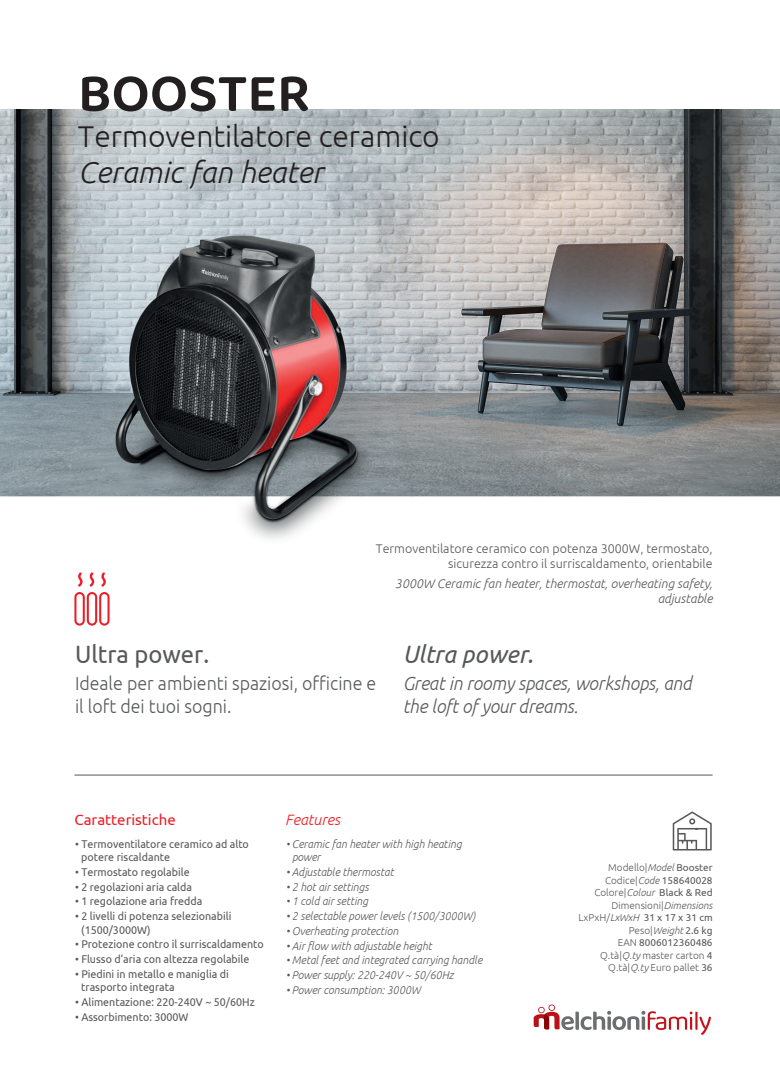
<style>
.page{position:relative;width:780px;height:1088px;background:#fff}
.page>*{position:absolute;margin:0;border:0;box-sizing:border-box;transform-origin:0 0}
.t1{font:600 55px "Baloo Paaji 2";color:#231f20}
.t2{font:300 30px "Ubuntu";color:#231f20}
.t3{font:italic 300 30px "Ubuntu";color:#231f20}
.t4{font:25px "Ubuntu";color:#57585a;scale:.95 1}
.t5{font:italic 25px "Ubuntu";color:#57585a;scale:.95 1}
.t6{font:300 18.75px/22.5px "Ubuntu";color:#57585a;scale:.95 1}
.t7{font:italic 300 18.75px/22.5px "Ubuntu";letter-spacing:-.005em;color:#57585a;scale:.95 1}
.t8{font:15px "Ubuntu";color:#eb1c26}
.t9{font:italic 300 15px "Ubuntu";color:#eb1c26}
.t10{font:300 12.5px/15px "Ubuntu";color:#57585a;text-align:right}
.t11{font:italic 300 12.5px/15px "Ubuntu";color:#57585a;text-align:right}
.t12{font:11.25px/13.5px "Ubuntu";color:#57585a;scale:.95 1}
.t13{font:italic 300 11.25px/13.5px "Ubuntu";color:#57585a;scale:.95 1}
.t14{font:300 10px/12.5px "Ubuntu";color:#57585a;text-align:right}
.s1{font-style:italic}
.s2{font-weight:400}
</style>
<div class="page">
<img style="left:0;top:110px;width:780px;height:489px">
<hr style="left:74px;top:775px;width:638px;height:1px;background:#57585a">
<svg style="left:74px;top:572px;width:35px;height:54px"></svg>
<svg style="left:672px;top:811px;width:39px;height:39px"></svg>
<svg style="left:533px;top:1004px;width:178px;height:31px"></svg>
<h1 class="t1" style="left:78px;top:59px;width:233px">BOOSTER</h1>
<h2 class="t2" style="left:78px;top:118px;width:363px">Termoventilatore ceramico</h2>
<h2 class="t3" style="left:78px;top:154px;width:247px">Ceramic fan heater</h2>
<p class="t10" style="left:376px;top:541px;width:338px">Termoventilatore ceramico con potenza 3000W, termostato, sicurezza contro il surriscaldamento, orientabile</p>
<p class="t11" style="left:395px;top:576px;width:319px">3000W Ceramic fan heater, thermostat, overheating safety, adjustable</p>
<h3 class="t4" style="left:75px;top:638px;width:143px">Ultra power.</h3>
<h3 class="t6" style="left:75px;top:672px;width:319px">Ideale per ambienti spaziosi, officine e il loft dei tuoi sogni.</h3>
<h3 class="t5" style="left:402px;top:638px;width:139px">Ultra power.</h3>
<h3 class="t7" style="left:402px;top:672px;width:306px">Great in roomy spaces, workshops, and the loft of your dreams.</h3>
<h3 class="t8" style="left:74px;top:810px;width:103px">Caratteristiche</h3>
<h3 class="t9" style="left:285px;top:810px;width:56px">Features</h3>
<p class="t12" style="left:81px;top:836px;width:178px;text-indent:-6px">• Termoventilatore ceramico ad alto potere riscaldante</p>
<p class="t12" style="left:75px;top:865px;width:122px">• Termostato regolabile</p>
<p class="t12" style="left:75px;top:879px;width:125px">• 2 regolazioni aria calda</p>
<p class="t12" style="left:75px;top:894px;width:136px">• 1 regolazione aria fredda</p>
<p class="t12" style="left:81px;top:909px;width:159px;text-indent:-6px">• 2 livelli di potenza selezionabili (1500/3000W)</p>
<p class="t12" style="left:75px;top:937px;width:200px">• Protezione contro il surriscaldamento</p>
<p class="t12" style="left:75px;top:952px;width:185px">• Flusso d’aria con altezza regolabile</p>
<p class="t12" style="left:81px;top:967px;width:157px;text-indent:-6px">• Piedini in metallo e maniglia di trasporto integrata</p>
<p class="t12" style="left:75px;top:995px;width:191px">• Alimentazione: 220-240V ~ 50/60Hz</p>
<p class="t12" style="left:75px;top:1010px;width:121px">• Assorbimento: 3000W</p>
<p class="t13" style="left:292px;top:836px;width:180px;text-indent:-6px">• Ceramic fan heater with high heating power</p>
<p class="t13" style="left:286px;top:865px;width:115px">• Adjustable thermostat</p>
<p class="t13" style="left:286px;top:879px;width:89px">• 2 hot air settings</p>
<p class="t13" style="left:286px;top:894px;width:88px">• 1 cold air setting</p>
<p class="t13" style="left:286px;top:909px;width:201px">• 2 selectable power levels (1500/3000W)</p>
<p class="t13" style="left:286px;top:924px;width:120px">• Overheating protection</p>
<p class="t13" style="left:286px;top:938px;width:155px">• Air flow with adjustable height</p>
<p class="t13" style="left:286px;top:953px;width:208px">• Metal feet and integrated carrying handle</p>
<p class="t13" style="left:286px;top:968px;width:178px">• Power supply: 220-240V ~ 50/60Hz</p>
<p class="t13" style="left:286px;top:983px;width:143px">• Power consumption: 3000W</p>
<p class="t14" style="left:578px;top:861px;width:135px">Modello|<span class="s1">Model</span> <span class="s2">Booster<br></span>Codice|<span class="s1">Code</span> <span class="s2">158640028<br></span>Colore|<span class="s1">Colour</span> <span class="s2">Black &amp; Red<br></span>Dimensioni|<span class="s1">Dimensions<br></span>LxPxH/<span class="s1">LxWxH</span> <span class="s2">31 x 17 x 31 cm<br></span>Peso|<span class="s1">Weight</span> <span class="s2">2.6 kg<br></span>EAN <span class="s2">8006012360486<br></span>Q.tà|<span class="s1">Q.ty</span> master carton <span class="s2">4<br></span>Q.tà|<span class="s1">Q.ty</span> Euro pallet <span class="s2">36</span></p>
</div>
